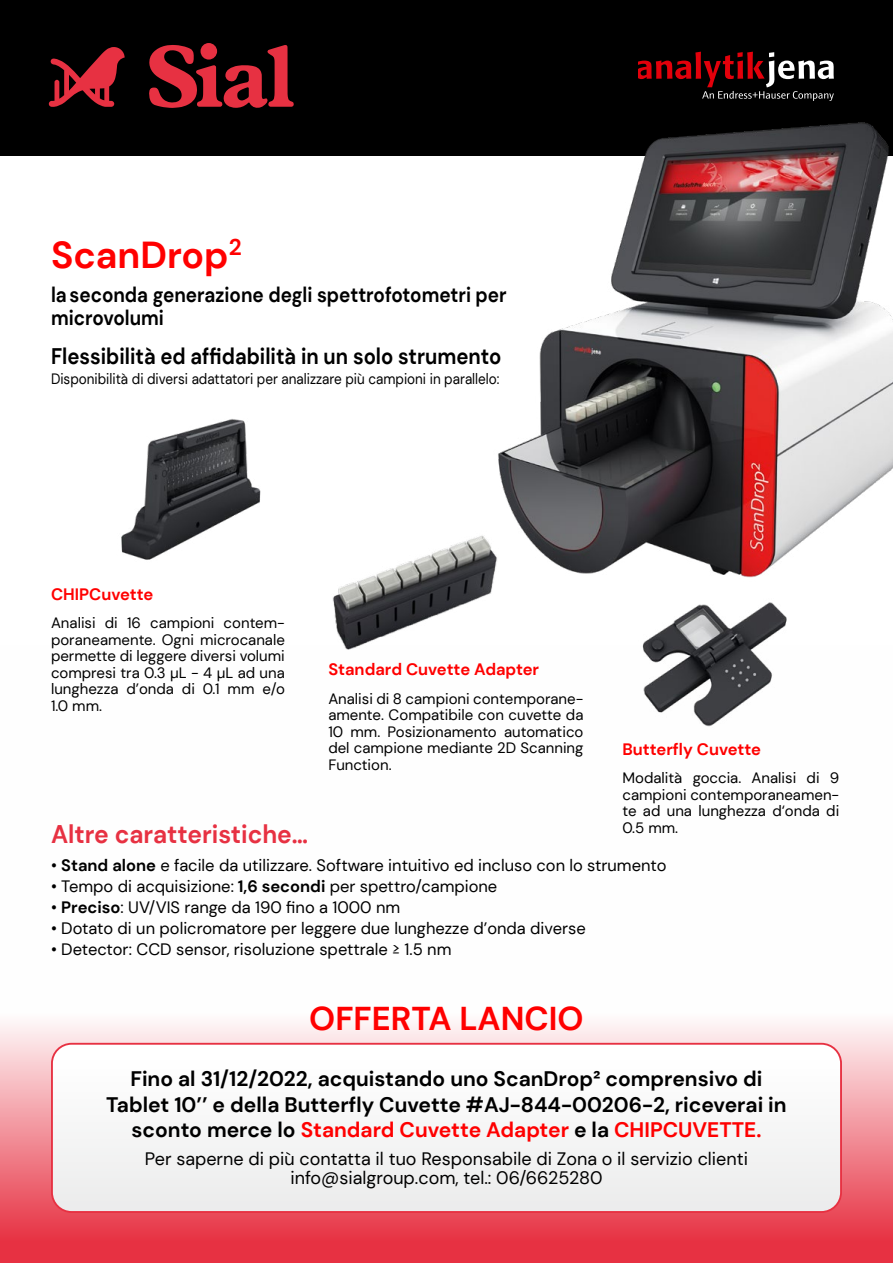
<style>
.page{position:relative;width:893px;height:1263px;background:#fff}
.page>*{position:absolute;margin:0;border:0;box-sizing:border-box;transform-origin:0 0}
.t1{font:700 37.5px "DM Sans";color:#f00}
.t2{font:700 33px "DM Sans";color:#f00}
.t3{font:700 25.5px "DM Sans";color:#e73142;scale:.96 1}
.t4{font:700 22.5px "DM Sans";color:#000;scale:.9 1}
.t5{font:700 21px/25.5px "DM Sans";color:#000;text-align:center}
.t6{font:700 21px/22.6px "DM Sans";color:#000;scale:.9 1}
.t7{font:18px/19.4px "DM Sans";color:#000;text-align:center}
.t8{font:16.5px "DM Sans";color:#000}
.t9{font:700 16.5px "DM Sans";color:#f00}
.t10{font:15px/16.5px "DM Sans";color:#000;text-align:justify}
.t11{font:15px "DM Sans";color:#000;scale:.9 1}
.s1{font-weight:700}
.s2{color:#f00}
</style>
<div class="page">
<svg style="left:0;top:1023px;width:893px;height:240px;background:#ee7480"></svg>
<div style="left:0;top:0;width:893px;height:156px;background:#000"></div>
<svg style="left:638px;top:52px;width:196px;height:49px"></svg>
<svg style="left:149px;top:45px;width:145px;height:63px"></svg>
<div style="left:200px;top:43px;width:17px;height:17px;background:#e73142;border-radius:50%"></div>
<svg style="left:49px;top:47px;width:76px;height:60px"></svg>
<img style="left:642px;top:602px;width:145px;height:125px">
<img style="left:121px;top:419px;width:140px;height:141px">
<img style="left:498px;top:122px;width:395px;height:456px">
<img style="left:332px;top:518px;width:177px;height:132px">
<svg style="left:52px;top:1044px;width:789px;height:168px"></svg>
<div style="left:51px;top:1043px;width:791px;height:170px;border:2px solid #e73142;border-radius:20px"></div>
<h1 class="t1" style="left:51px;top:231px;width:192px">ScanDrop<sup>2</sup></h1>
<h3 class="t6" style="left:51px;top:283px;width:508px">laseconda generazione degli spettrofotometri per microvolumi</h3>
<h3 class="t4" style="left:51px;top:342px;width:502px">Flessibilità ed affidabilità in un solo strumento</h3>
<p class="t11" style="left:51px;top:369px;width:500px">Disponibilità di diversi adattatori per analizzare più campioni in parallelo:</p>
<p class="t9" style="left:51px;top:584px;width:104px">CHIPCuvette</p>
<p class="t10" style="left:51px;top:615px;width:235px">Analisi di 16 campioni contem&shy;poraneamente. Ogni microcanale permette di leggere diversi volumi compresi tra 0.3 μL - 4 μL ad una lunghezza d’onda di 0.1 mm e/o 1.0 mm.</p>
<p class="t9" style="left:328px;top:659px;width:212px">Standard Cuvette Adapter</p>
<p class="t10" style="left:328px;top:690px;width:257px">Analisi di 8 campioni contemporane&shy;amente. Compatibile con cuvette da 10 mm. Posizionamento automatico del campione mediante 2D Scanning Function.</p>
<p class="t9" style="left:622px;top:739px;width:140px">Butterfly Cuvette</p>
<p class="t10" style="left:622px;top:770px;width:218px">Modalità goccia. Analisi di 9 campioni contemporaneamen&shy;te ad una lunghezza d‘onda di 0.5 mm.</p>
<h3 class="t3" style="left:51px;top:818px;width:269px">Altre caratteristiche…</h3>
<p class="t8" style="left:51px;top:855px;width:617px">• <span class="s1">Stand alone</span> e facile da utilizzare. Software intuitivo ed incluso con lo strumento</p>
<p class="t8" style="left:51px;top:876px;width:448px">• Tempo di acquisizione: <span class="s1">1,6 secondi</span> per spettro/campione</p>
<p class="t8" style="left:51px;top:897px;width:351px">• <span class="s1">Preciso</span>: UV/VIS range da 190 fino a 1000 nm</p>
<p class="t8" style="left:51px;top:918px;width:536px">• Dotato di un policromatore per leggere due lunghezze d’onda diverse</p>
<p class="t8" style="left:51px;top:939px;width:402px">• Detector: CCD sensor, risoluzione spettrale ≥ 1.5 nm</p>
<h2 class="t2" style="left:309px;top:998px;width:276px">OFFERTA LANCIO</h2>
<h3 class="t5" style="left:106px;top:1066px;width:682px">Fino al 31/12/2022, acquistando uno ScanDrop² comprensivo di<br>Tablet 10’’ e della Butterfly Cuvette #AJ-844-00206-2, riceverai in sconto merce lo <span class="s2">Standard Cuvette Adapter</span> e la <span class="s2">CHIPCUVETTE.</span></h3>
<p class="t7" style="left:145px;top:1149px;width:605px">Per saperne di più contatta il tuo Responsabile di Zona o il servizio clienti info@sialgroup.com, tel.: 06/6625280</p>
</div>
